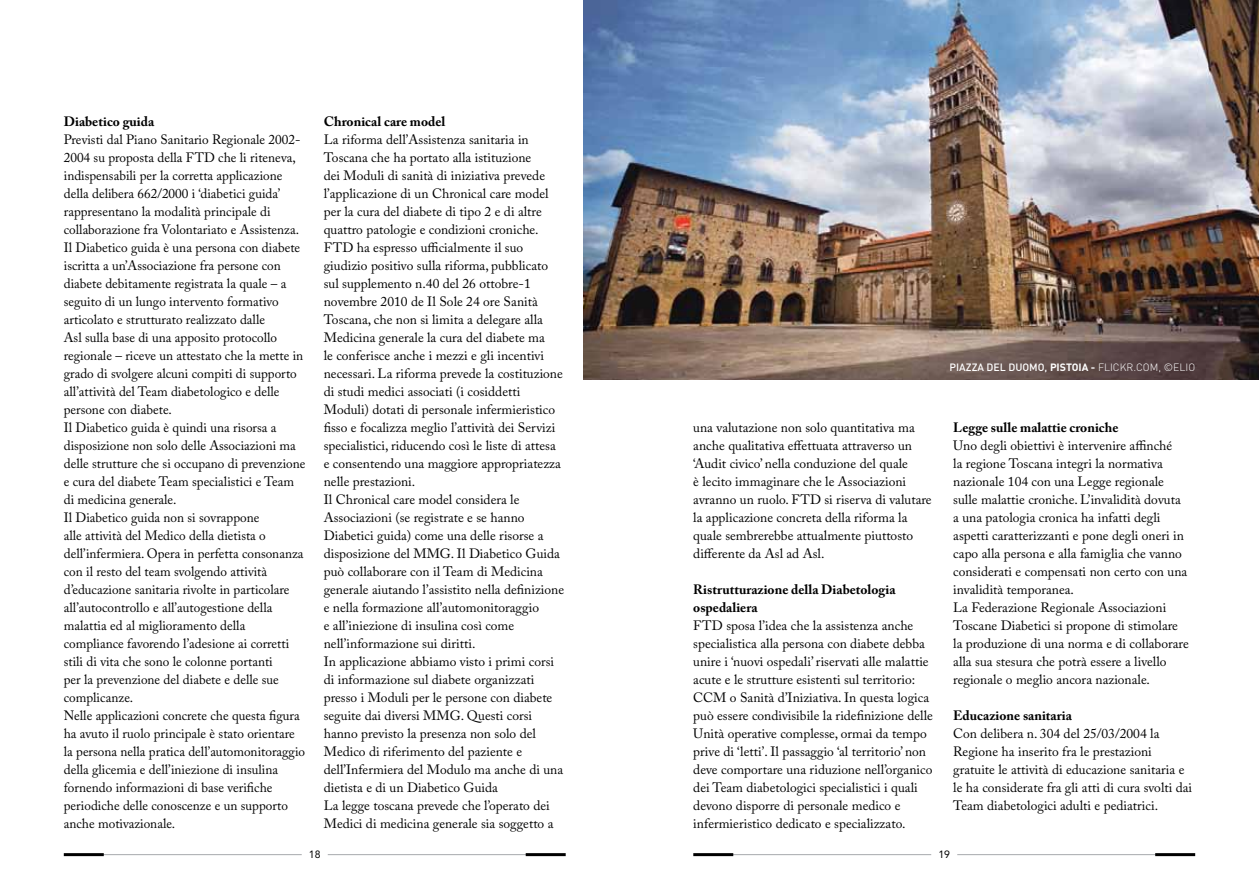
<style>
.page{position:relative;width:1259px;height:893px;background:#fff}
.page>*{position:absolute;margin:0;border:0;box-sizing:border-box;transform-origin:0 0}
.t1{font:13.5px/18px "Adobe Caslon Pro";color:#000}
.t2{font:700 13.5px/18px "Adobe Caslon Pro";color:#000}
.t3{font:300 10.5px "DIN";color:#fff}
.t4{font:10.5px "DIN Medium Alternate";color:#fff}
.t5{font:10.5px "DIN Bold Alternate";color:#fff}
.t6{font:10.5px "Avenir";color:#000}
.s1{font-family:"DIN Medium Alternate"}
.s2{font-family:"DIN Bold Alternate";font-weight:400}
</style>
<div class="page">
<hr style="left:68px;top:854px;width:234px;height:1px;background:#a7a9ac">
<hr style="left:328px;top:854px;width:234px;height:1px;background:#a7a9ac">
<hr style="left:697px;top:854px;width:234px;height:1px;background:#a7a9ac">
<hr style="left:957px;top:854px;width:234px;height:1px;background:#a7a9ac">
<hr style="left:64px;top:853px;width:40px;height:3px;background:#000">
<hr style="left:526px;top:853px;width:40px;height:3px;background:#000">
<hr style="left:693px;top:853px;width:40px;height:3px;background:#000">
<hr style="left:1155px;top:853px;width:40px;height:3px;background:#000">
<img style="left:583px;top:0;width:676px;height:379px">
<p class="t2" style="left:64px;top:112px;width:92px">Diabetico guida</p>
<p class="t1" style="left:64px;top:130px;width:243px">Previsti dal Piano Sanitario Regionale 2002- 2004 su proposta della FTD che li riteneva, indispensabili per la corretta applicazione della delibera 662/2000 i ‘diabetici guida’ rappresentano la modalità principale di collaborazione fra Volontariato e Assistenza.<br>Il Diabetico guida è una persona con diabete iscritta a un’Associazione fra persone con diabete debitamente registrata la quale – a seguito di un lungo intervento formativo articolato e strutturato realizzato dalle<br>Asl sulla base di una apposito protocollo regionale – riceve un attestato che la mette in grado di svolgere alcuni compiti di supporto all’attività del Team diabetologico e delle persone con diabete.<br>Il Diabetico guida è quindi una risorsa a disposizione non solo delle Associazioni ma delle strutture che si occupano di prevenzione e cura del diabete Team specialistici e Team di medicina generale.<br>Il Diabetico guida non si sovrappone<br>alle attività del Medico della dietista o dell’infermiera. Opera in perfetta consonanza con il resto del team svolgendo attività d’educazione sanitaria rivolte in particolare all’autocontrollo e all’autogestione della malattia ed al miglioramento della compliance favorendo l’adesione ai corretti stili di vita che sono le colonne portanti<br>per la prevenzione del diabete e delle sue complicanze.<br>Nelle applicazioni concrete che questa figura ha avuto il ruolo principale è stato orientare la persona nella pratica dell’automonitoraggio della glicemia e dell’iniezione di insulina fornendo informazioni di base verifiche periodiche delle conoscenze e un supporto anche motivazionale.</p>
<p class="t2" style="left:324px;top:112px;width:123px">Chronical care model</p>
<p class="t1" style="left:324px;top:130px;width:242px">La riforma dell’Assistenza sanitaria in Toscana che ha portato alla istituzione<br>dei Moduli di sanità di iniziativa prevede l’applicazione di un Chronical care model per la cura del diabete di tipo 2 e di altre quattro patologie e condizioni croniche.<br>FTD ha espresso ufficialmente il suo giudizio positivo sulla riforma, pubblicato sul supplemento n.40 del 26 ottobre-1 novembre 2010 de Il Sole 24 ore Sanità Toscana, che non si limita a delegare alla Medicina generale la cura del diabete ma<br>le conferisce anche i mezzi e gli incentivi necessari. La riforma prevede la costituzione di studi medici associati (i cosiddetti Moduli) dotati di personale infermieristico fisso e focalizza meglio l’attività dei Servizi specialistici, riducendo così le liste di attesa e consentendo una maggiore appropriatezza nelle prestazioni.<br>Il Chronical care model considera le Associazioni (se registrate e se hanno Diabetici guida) come una delle risorse a disposizione del MMG. Il Diabetico Guida può collaborare con il Team di Medicina generale aiutando l’assistito nella definizione e nella formazione all’automonitoraggio<br>e all’iniezione di insulina così come nell’informazione sui diritti.<br>In applicazione abbiamo visto i primi corsi di informazione sul diabete organizzati presso i Moduli per le persone con diabete seguite dai diversi MMG. Questi corsi hanno previsto la presenza non solo del Medico di riferimento del paziente e dell’Infermiera del Modulo ma anche di una dietista e di un Diabetico Guida<br>La legge toscana prevede che l’operato dei Medici di medicina generale sia soggetto a</p>
<p class="t4" style="left:949px;top:361px;width:7px">PIAZZA</p>
<p class="t4" style="left:986px;top:361px;width:8px">DEL</p>
<p class="t4" style="left:1008px;top:361px;width:8px">DUOMO</p>
<p class="t5" style="left:1044px;top:361px;width:34px"><span class="s1">,</span> PISTOIA</p>
<p class="t3" style="left:1091px;top:361px;width:104px"><span class="s2">-</span> FLICKR.COM, ©ELIO</p>
<p class="t1" style="left:693px;top:418px;width:240px">una valutazione non solo quantitativa ma anche qualitativa effettuata attraverso un ‘Audit civico’ nella conduzione del quale<br>è lecito immaginare che le Associazioni avranno un ruolo. FTD si riserva di valutare la applicazione concreta della riforma la quale sembrerebbe attualmente piuttosto differente da Asl ad Asl.</p>
<p class="t2" style="left:693px;top:580px;width:204px">Ristrutturazione della Diabetologia ospedaliera</p>
<p class="t1" style="left:693px;top:616px;width:241px">FTD sposa l’idea che la assistenza anche specialistica alla persona con diabete debba unire i ‘nuovi ospedali’ riservati alle malattie acute e le strutture esistenti sul territorio:<br>CCM o Sanità d’Iniziativa. In questa logica può essere condivisibile la ridefinizione delle Unità operative complesse, ormai da tempo prive di ‘letti’. Il passaggio ‘al territorio’ non deve comportare una riduzione nell’organico dei Team diabetologici specialistici i quali devono disporre di personale medico e infermieristico dedicato e specializzato.</p>
<p class="t2" style="left:953px;top:418px;width:167px">Legge sulle malattie croniche</p>
<p class="t1" style="left:953px;top:436px;width:237px">Uno degli obiettivi è intervenire affinché<br>la regione Toscana integri la normativa nazionale 104 con una Legge regionale sulle malattie croniche. L’invalidità dovuta a una patologia cronica ha infatti degli aspetti caratterizzanti e pone degli oneri in capo alla persona e alla famiglia che vanno considerati e compensati non certo con una invalidità temporanea.<br>La Federazione Regionale Associazioni Toscane Diabetici si propone di stimolare la produzione di una norma e di collaborare alla sua stesura che potrà essere a livello regionale o meglio ancora nazionale.</p>
<p class="t2" style="left:953px;top:706px;width:120px">Educazione sanitaria</p>
<p class="t1" style="left:953px;top:724px;width:240px">Con delibera n. 304 del 25/03/2004 la Regione ha inserito fra le prestazioni gratuite le attività di educazione sanitaria e le ha considerate fra gli atti di cura svolti dai Team diabetologici adulti e pediatrici.</p>
<p class="t6" style="left:309px;top:848px;width:13px">18</p>
<p class="t6" style="left:938px;top:848px;width:13px">19</p>
</div>
